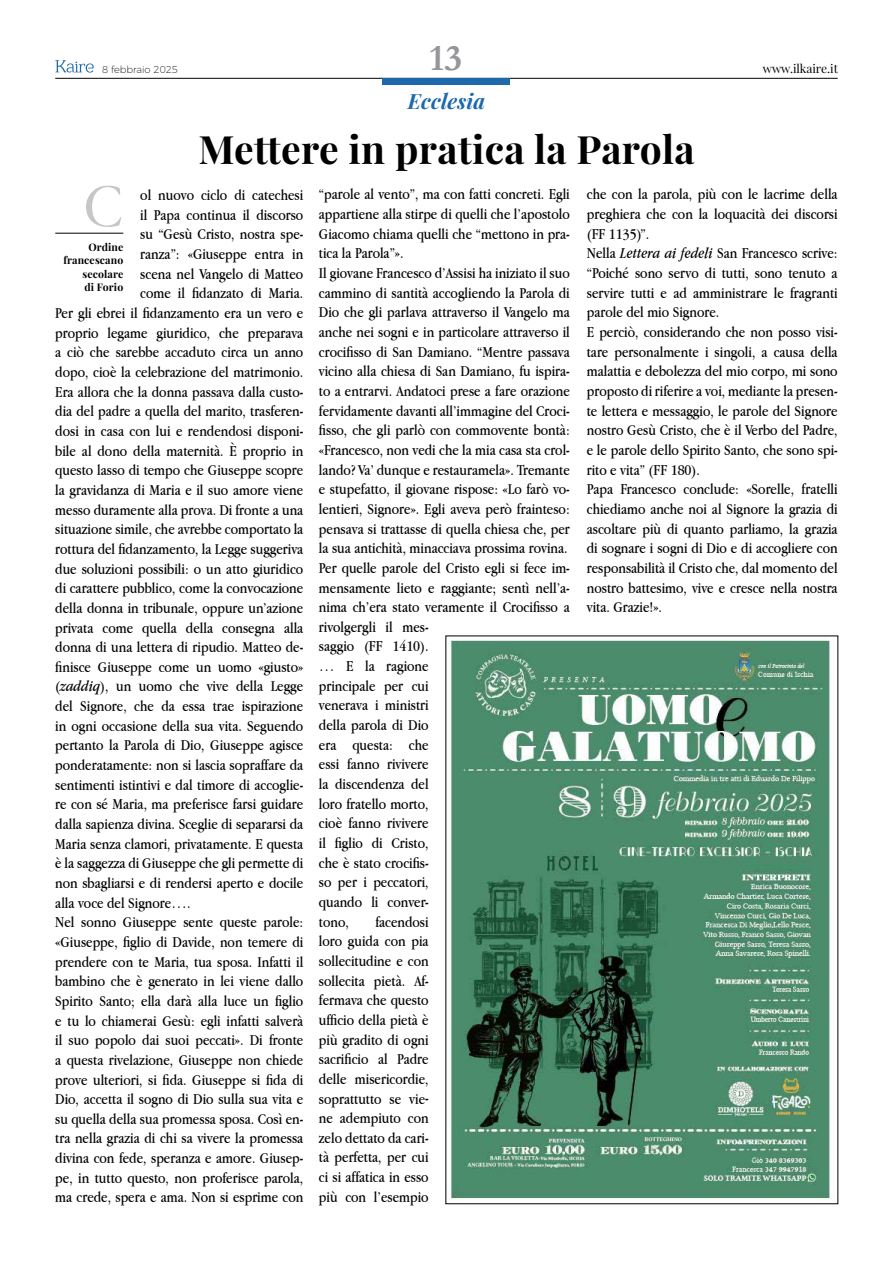
<style>
.page{position:relative;width:893px;height:1263px;background:#fff}
.page>*{position:absolute;margin:0;border:0;box-sizing:border-box;transform-origin:0 0}
.t1{font:63px "Garamond";color:#c6c6c6}
.t2{font:700 39px "Playfair Display";letter-spacing:.01em;color:#000}
.t3{font:700 37.5px "Garamond";color:#949699}
.t4{font:italic 700 21px "Playfair Display";letter-spacing:.01em;color:#1e69ab}
.t5{font:15.75px/19.6px "Apple Garamond";color:#000}
.t6{font:12px "Playfair Display";color:#000}
.t7{font:700 10.5px/13.5px "Playfair Display";letter-spacing:.01em;color:#000;text-align:right}
.t8{font:200 9.9px "Montserrat";color:#000}
.s1{font-style:italic}
</style>
<div class="page">
<hr style="left:55px;top:78px;width:783px;height:1px;background:#000">
<div style="left:382px;top:78px;width:127px;height:7px;background:#1e69ab"></div>
<svg style="left:55px;top:60px;width:39px;height:13px"></svg>
<hr style="left:55px;top:233px;width:68px;height:1px;background:#000">
<img style="left:449px;top:639px;width:381px;height:560px">
<p class="t8" style="left:102px;top:62px;width:77px">8 febbraio 2025</p>
<h3 class="t3" style="left:430px;top:36px;width:34px">13</h3>
<h3 class="t4" style="left:408px;top:87px;width:79px">Ecclesia</h3>
<h2 class="t2" style="left:198px;top:125px;width:498px">Mettere in pratica la Parola</h2>
<p class="t6" style="left:763px;top:61px;width:77px">www.ilkaire.it</p>
<h1 class="t1" style="left:83px;top:169px;width:42px">C</h1>
<p class="t7" style="left:63px;top:240px;width:61px">Ordine francescano secolare<br>di Forio</p>
<p class="t5" style="left:140px;top:185px;width:164px">ol nuovo ciclo di catechesi</p>
<p class="t5" style="left:140px;top:205px;width:164px">il Papa continua il discorso</p>
<p class="t5" style="left:140px;top:224px;width:164px">su “Gesù Cristo, nostra spe-</p>
<p class="t5" style="left:140px;top:244px;width:164px">ranza”: «Giuseppe entra in</p>
<p class="t5" style="left:140px;top:264px;width:164px">scena nel Vangelo di Matteo</p>
<p class="t5" style="left:140px;top:283px;width:164px">come il fidanzato di Maria.</p>
<p class="t5" style="left:55px;top:303px;width:250px">Per gli ebrei il fidanzamento era un vero e</p>
<p class="t5" style="left:55px;top:323px;width:250px">proprio legame giuridico, che preparava</p>
<p class="t5" style="left:55px;top:342px;width:250px">a ciò che sarebbe accaduto circa un anno</p>
<p class="t5" style="left:55px;top:362px;width:250px">dopo, cioè la celebrazione del matrimonio.</p>
<p class="t5" style="left:55px;top:382px;width:250px">Era allora che la donna passava dalla custo-</p>
<p class="t5" style="left:55px;top:401px;width:250px">dia del padre a quella del marito, trasferen-</p>
<p class="t5" style="left:55px;top:421px;width:250px">dosi in casa con lui e rendendosi disponi-</p>
<p class="t5" style="left:55px;top:440px;width:250px">bile al dono della maternità. È proprio in</p>
<p class="t5" style="left:55px;top:460px;width:250px">questo lasso di tempo che Giuseppe scopre</p>
<p class="t5" style="left:55px;top:480px;width:250px">la gravidanza di Maria e il suo amore viene</p>
<p class="t5" style="left:55px;top:499px;width:250px">messo duramente alla prova. Di fronte a una</p>
<p class="t5" style="left:55px;top:519px;width:250px">situazione simile, che avrebbe comportato la</p>
<p class="t5" style="left:55px;top:539px;width:250px">rottura del fidanzamento, la Legge suggeriva</p>
<p class="t5" style="left:55px;top:558px;width:250px">due soluzioni possibili: o un atto giuridico</p>
<p class="t5" style="left:55px;top:578px;width:250px">di carattere pubblico, come la convocazione</p>
<p class="t5" style="left:55px;top:598px;width:250px">della donna in tribunale, oppure un’azione</p>
<p class="t5" style="left:55px;top:617px;width:250px">privata come quella della consegna alla</p>
<p class="t5" style="left:55px;top:637px;width:250px">donna di una lettera di ripudio. Matteo de-</p>
<p class="t5" style="left:55px;top:657px;width:250px">finisce Giuseppe come un uomo «giusto»</p>
<p class="t5" style="left:55px;top:676px;width:250px">(<span class="s1">zaddiq</span>), un uomo che vive della Legge</p>
<p class="t5" style="left:55px;top:696px;width:250px">del Signore, che da essa trae ispirazione</p>
<p class="t5" style="left:55px;top:716px;width:250px">in ogni occasione della sua vita. Seguendo</p>
<p class="t5" style="left:55px;top:735px;width:250px">pertanto la Parola di Dio, Giuseppe agisce</p>
<p class="t5" style="left:55px;top:755px;width:250px">ponderatamente: non si lascia sopraffare da</p>
<p class="t5" style="left:55px;top:774px;width:250px">sentimenti istintivi e dal timore di accoglie-</p>
<p class="t5" style="left:55px;top:794px;width:250px">re con sé Maria, ma preferisce farsi guidare</p>
<p class="t5" style="left:55px;top:814px;width:250px">dalla sapienza divina. Sceglie di separarsi da</p>
<p class="t5" style="left:55px;top:833px;width:250px">Maria senza clamori, privatamente. E questa</p>
<p class="t5" style="left:55px;top:853px;width:250px">è la saggezza di Giuseppe che gli permette di</p>
<p class="t5" style="left:55px;top:873px;width:250px">non sbagliarsi e di rendersi aperto e docile</p>
<p class="t5" style="left:55px;top:892px;width:137px">alla voce del Signore….</p>
<p class="t5" style="left:55px;top:912px;width:250px">Nel sonno Giuseppe sente queste parole:</p>
<p class="t5" style="left:55px;top:932px;width:250px">«Giuseppe, figlio di Davide, non temere di</p>
<p class="t5" style="left:55px;top:951px;width:250px">prendere con te Maria, tua sposa. Infatti il</p>
<p class="t5" style="left:55px;top:971px;width:250px">bambino che è generato in lei viene dallo</p>
<p class="t5" style="left:55px;top:991px;width:250px">Spirito Santo; ella darà alla luce un figlio</p>
<p class="t5" style="left:55px;top:1010px;width:250px">e tu lo chiamerai Gesù: egli infatti salverà</p>
<p class="t5" style="left:55px;top:1030px;width:250px">il suo popolo dai suoi peccati». Di fronte</p>
<p class="t5" style="left:55px;top:1050px;width:250px">a questa rivelazione, Giuseppe non chiede</p>
<p class="t5" style="left:55px;top:1069px;width:250px">prove ulteriori, si fida. Giuseppe si fida di</p>
<p class="t5" style="left:55px;top:1089px;width:250px">Dio, accetta il sogno di Dio sulla sua vita e</p>
<p class="t5" style="left:55px;top:1109px;width:250px">su quella della sua promessa sposa. Così en-</p>
<p class="t5" style="left:55px;top:1128px;width:250px">tra nella grazia di chi sa vivere la promessa</p>
<p class="t5" style="left:55px;top:1148px;width:250px">divina con fede, speranza e amore. Giusep-</p>
<p class="t5" style="left:55px;top:1167px;width:250px">pe, in tutto questo, non proferisce parola,</p>
<p class="t5" style="left:55px;top:1187px;width:250px">ma crede, spera e ama. Non si esprime con</p>
<p class="t5" style="left:319px;top:184px;width:252px">“parole al vento”, ma con fatti concreti. Egli appartiene alla stirpe di quelli che l’apostolo Giacomo chiama quelli che “mettono in pra&shy;tica la Parola”».<br>Il giovane Francesco d’Assisi ha iniziato il suo cammino di santità accogliendo la Parola di Dio che gli parlava attraverso il Vangelo ma anche nei sogni e in particolare attraverso il crocifisso di San Damiano. “Mentre passava vicino alla chiesa di San Damiano, fu ispira&shy;to a entrarvi. Andatoci prese a fare orazione fervidamente davanti all’immagine del Croci&shy;fisso, che gli parlò con commovente bontà: «Francesco, non vedi che la mia casa sta crol&shy;lando? Va’ dunque e restauramela». Tremante e stupefatto, il giovane rispose: «Lo farò vo&shy;lentieri, Signore». Egli aveva però frainteso: pensava si trattasse di quella chiesa che, per la sua antichità, minacciava prossima rovina.<br>Per quelle parole del Cristo egli si fece im&shy;mensamente lieto e raggiante; sentì nell’a&shy;nima ch’era stato veramente il Crocifisso a rivolgergli il mes-<br>saggio (FF 1410).<br>… E la ragione<br>principale per cui<br>venerava i ministri<br>della parola di Dio<br>era questa: che<br>essi fanno rivivere<br>la discendenza del<br>loro fratello morto,<br>cioè fanno rivivere<br>il figlio di Cristo,<br>che è stato crocifis-<br>so per i peccatori,<br>quando li conver-<br>tono,</p>
<p class="t5" style="left:319px;top:911px;width:111px;text-align:justify;text-indent:56px">facendosi loro guida con pia sollecitudine e con sollecita pietà. Af&shy;fermava che questo ufficio della pietà è più gradito di ogni sacrificio al Padre delle misericordie, soprattutto se vie&shy;ne adempiuto con zelo dettato da cari&shy;tà perfetta, per cui ci si affatica in esso più con l’esempio</p>
<p class="t5" style="left:587px;top:184px;width:252px">che con la parola, più con le lacrime della preghiera che con la loquacità dei discorsi (FF 1135)”.<br>Nella <span class="s1">Lettera ai fedeli</span> San Francesco scrive: “Poiché sono servo di tutti, sono tenuto a servire tutti e ad amministrare le fragranti parole del mio Signore.<br>E perciò, considerando che non posso visi&shy;tare personalmente i singoli, a causa della malattia e debolezza del mio corpo, mi sono proposto di riferire a voi, mediante la presen&shy;te lettera e messaggio, le parole del Signore nostro Gesù Cristo, che è il Verbo del Padre, e le parole dello Spirito Santo, che sono spi&shy;rito e vita” (FF 180).<br>Papa Francesco conclude: «Sorelle, fratelli chiediamo anche noi al Signore la grazia di ascoltare più di quanto parliamo, la grazia di sognare i sogni di Dio e di accogliere con responsabilità il Cristo che, dal momento del nostro battesimo, vive e cresce nella nostra vita. Grazie!».</p>
</div>
